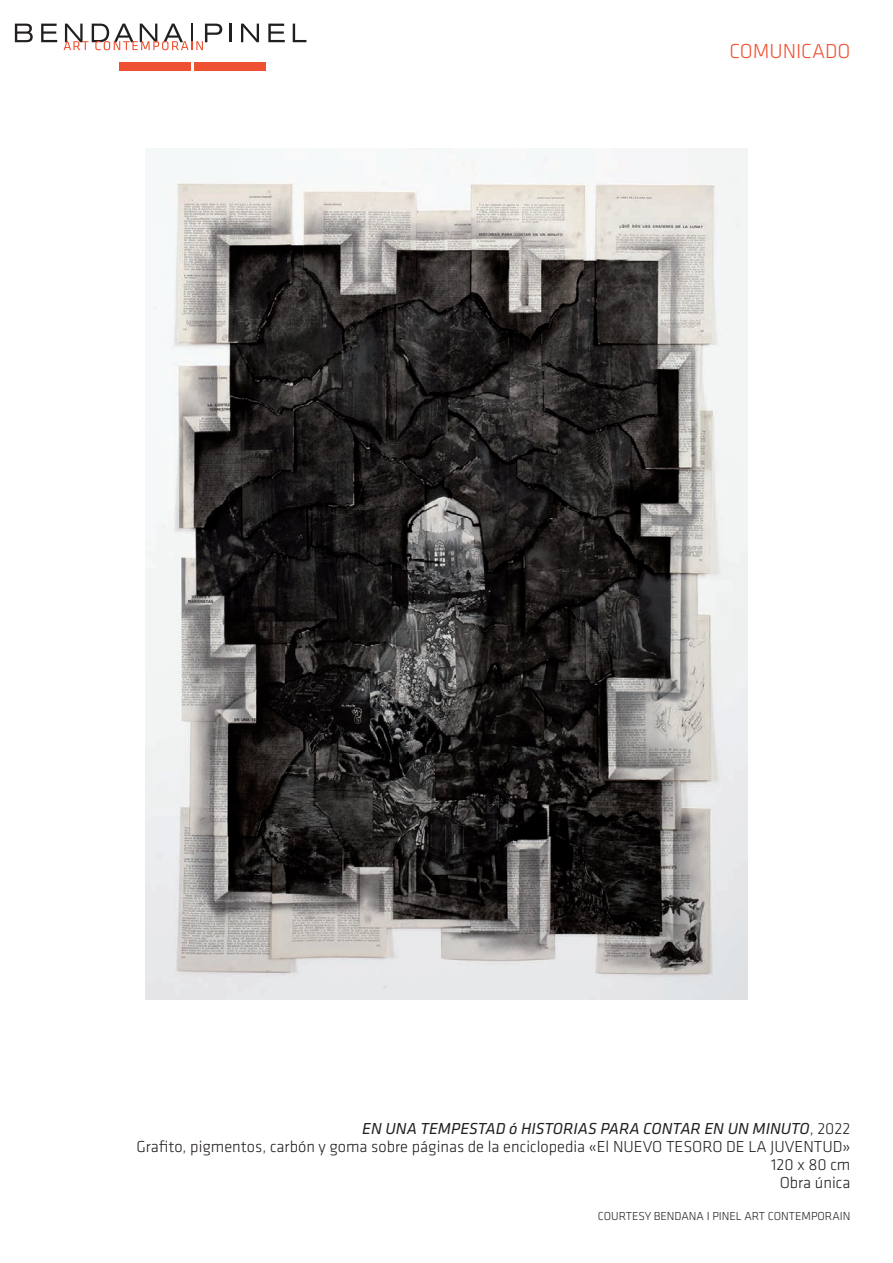
<style>
.page{position:relative;width:893px;height:1263px;background:#fff}
.page>*{position:absolute;margin:0;border:0;box-sizing:border-box;transform-origin:0 0}
.t1{font:300 21px "Klavika";color:#ef5032}
.t2{font:300 16.5px/18px "Klavika";color:#231f20;text-align:right}
.t3{font:300 12px "Klavika";color:#231f20}
.s1{font-weight:400;font-style:italic}
</style>
<div class="page">
<svg style="left:15px;top:24px;width:18px;height:18px"></svg>
<svg style="left:41px;top:24px;width:16px;height:18px"></svg>
<hr style="left:229px;top:24px;width:3px;height:18px;background:#231f20">
<svg style="left:241px;top:24px;width:18px;height:18px"></svg>
<svg style="left:268px;top:24px;width:17px;height:18px"></svg>
<svg style="left:293px;top:24px;width:13px;height:18px"></svg>
<svg style="left:64px;top:23px;width:158px;height:27px"></svg>
<div style="left:119px;top:62px;width:71px;height:9px;background:#ef5032"></div>
<div style="left:194px;top:62px;width:72px;height:9px;background:#ef5032"></div>
<img style="left:146px;top:149px;width:601px;height:850px">
<p class="t1" style="left:729px;top:40px;width:122px">COMUNICADO</p>
<p class="t2" style="left:136px;top:1120px;width:715px"><span class="s1">EN UNA TEMPESTAD ó HISTORIAS PARA CONTAR EN UN MINUTO</span>, 2022<br>Grafito, pigmentos, carbón y goma sobre páginas de la enciclopedia «El NUEVO TESORO DE LA JUVENTUD» 120 x 80 cm<br>Obra única</p>
<p class="t3" style="left:598px;top:1210px;width:254px">COURTESY BENDANA I PINEL ART CONTEMPORAIN</p>
</div>
